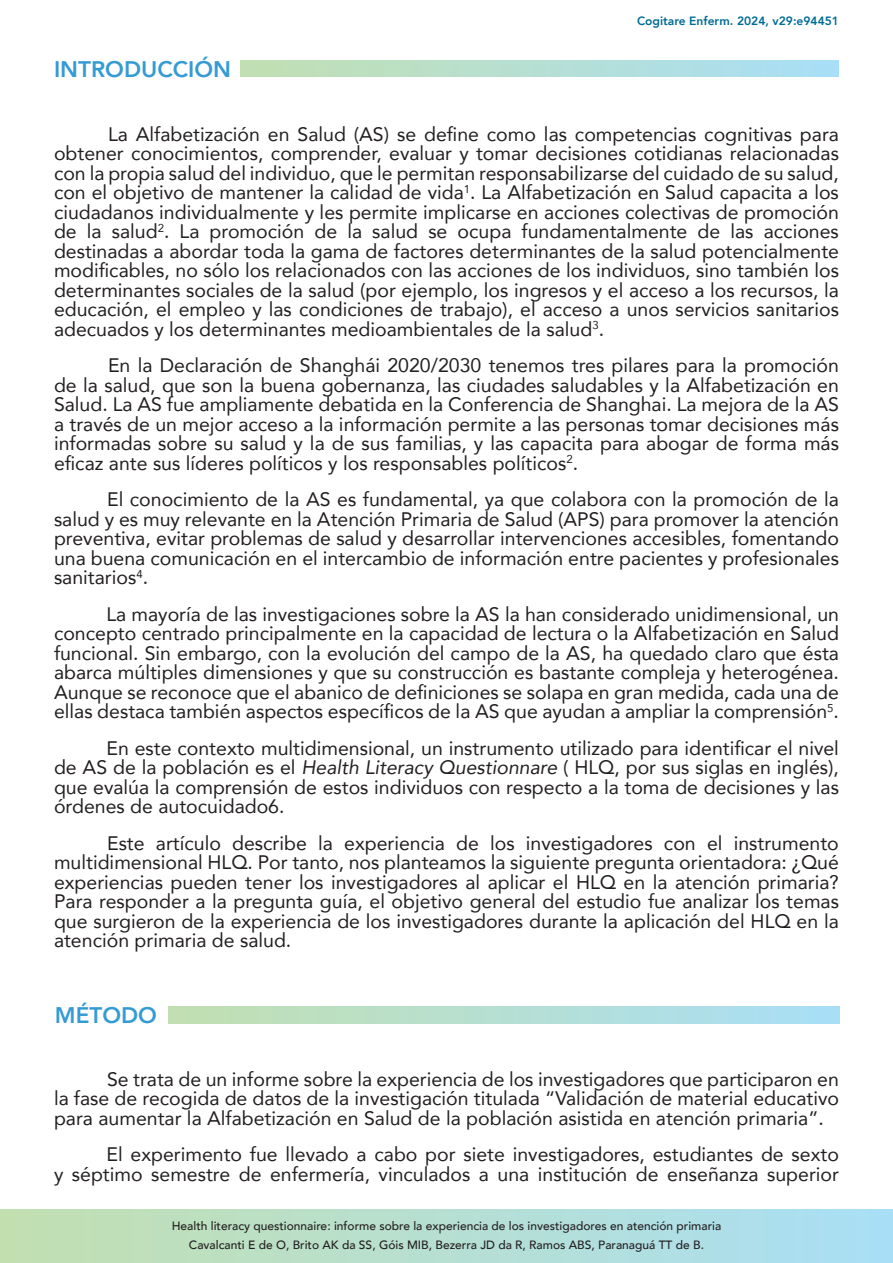
<style>
.page{position:relative;width:893px;height:1263px;background:#fff}
.page>*{position:absolute;margin:0;border:0;box-sizing:border-box;transform-origin:0 0}
.t1{font:800 22.5px "Avenir";color:#349bd3}
.t2{font:19.5px/19.5px "Avenir";color:#231f20;text-align:justify}
.t3{font:500 12px/18.6px "Avenir";color:#231f20;text-align:center}
.t4{font:800 12px "Avenir";color:#006c95}
.s1{font-style:italic}
</style>
<div class="page">
<svg style="left:0;top:1209px;width:893px;height:54px;background:#b6dfd2"></svg>
<div style="left:241px;top:60px;width:598px;height:17px;background:linear-gradient(to right,#c2dfb1,#a9dff7)"></div>
<div style="left:169px;top:1006px;width:671px;height:17px;background:linear-gradient(to right,#c2dfb1,#a9dff7)"></div>
<p class="t1" style="left:54px;top:48px;width:179px">INTRODUCCIÓN</p>
<p class="t4" style="left:637px;top:10px;width:203px">Cogitare Enferm. 2024, v29:e94451</p>
<p class="t2" style="left:54px;top:124px;width:786px;text-indent:54px">La Alfabetización en Salud (AS) se define como las competencias cognitivas para obtener conocimientos, comprender, evaluar y tomar decisiones cotidianas relacionadas con la propia salud del individuo, que le permitan responsabilizarse del cuidado de su salud, con el objetivo de mantener la calidad de vida<sup>1</sup>. La Alfabetización en Salud capacita a los ciudadanos individualmente y les permite implicarse en acciones colectivas de promoción de la salud<sup>2</sup>. La promoción de la salud se ocupa fundamentalmente de las acciones destinadas a abordar toda la gama de factores determinantes de la salud potencialmente modificables, no sólo los relacionados con las acciones de los individuos, sino también los determinantes sociales de la salud (por ejemplo, los ingresos y el acceso a los recursos, la educación, el empleo y las condiciones de trabajo), el acceso a unos servicios sanitarios adecuados y los determinantes medioambientales de la salud<sup>3</sup>.</p>
<p class="t2" style="left:54px;top:355px;width:786px;text-indent:54px">En la Declaración de Shanghái 2020/2030 tenemos tres pilares para la promoción de la salud, que son la buena gobernanza, las ciudades saludables y la Alfabetización en Salud. La AS fue ampliamente debatida en la Conferencia de Shanghai. La mejora de la AS a través de un mejor acceso a la información permite a las personas tomar decisiones más informadas sobre su salud y la de sus familias, y las capacita para abogar de forma más eficaz ante sus líderes políticos y los responsables políticos<sup>2</sup>.</p>
<p class="t2" style="left:54px;top:489px;width:786px;text-indent:53px">El conocimiento de la AS es fundamental, ya que colabora con la promoción de la salud y es muy relevante en la Atención Primaria de Salud (APS) para promover la atención preventiva, evitar problemas de salud y desarrollar intervenciones accesibles, fomentando una buena comunicación en el intercambio de información entre pacientes y profesionales sanitarios<sup>4</sup>.</p>
<p class="t2" style="left:54px;top:604px;width:786px;text-indent:52px">La mayoría de las investigaciones sobre la AS la han considerado unidimensional, un concepto centrado principalmente en la capacidad de lectura o la Alfabetización en Salud funcional. Sin embargo, con la evolución del campo de la AS, ha quedado claro que ésta abarca múltiples dimensiones y que su construcción es bastante compleja y heterogénea.<br>Aunque se reconoce que el abanico de definiciones se solapa en gran medida, cada una de ellas destaca también aspectos específicos de la AS que ayudan a ampliar la comprensión<sup>5</sup>.</p>
<p class="t2" style="left:54px;top:738px;width:787px;text-indent:52px">En este contexto multidimensional, un instrumento utilizado para identificar el nivel de AS de la población es el <span class="s1">Health Literacy Questionnare</span> ( HLQ, por sus siglas en inglés), que evalúa la comprensión de estos individuos con respecto a la toma de decisiones y las órdenes de autocuidado6.</p>
<p class="t2" style="left:54px;top:833px;width:786px;text-indent:53px">Este artículo describe la experiencia de los investigadores con el instrumento multidimensional HLQ. Por tanto, nos planteamos la siguiente pregunta orientadora: ¿Qué experiencias pueden tener los investigadores al aplicar el HLQ en la atención primaria?<br>Para responder a la pregunta guía, el objetivo general del estudio fue analizar los temas que surgieron de la experiencia de los investigadores durante la aplicación del HLQ en la atención primaria de salud.</p>
<p class="t1" style="left:55px;top:994px;width:104px">MÉTODO</p>
<p class="t2" style="left:54px;top:1068px;width:786px;text-indent:53px">Se trata de un informe sobre la experiencia de los investigadores que participaron en la fase de recogida de datos de la investigación titulada “Validación de material educativo para aumentar la Alfabetización en Salud de la población asistida en atención primaria”.</p>
<p class="t2" style="left:54px;top:1144px;width:786px;text-align:right">El experimento fue llevado a cabo por siete investigadores, estudiantes de sexto<br>y séptimo semestre de enfermería, vinculados a una institución de enseñanza superior</p>
<p class="t3" style="left:172px;top:1216px;width:551px">Health literacy questionnaire: informe sobre la experiencia de los investigadores en atención primaria<br>Cavalcanti E de O, Brito AK da SS, Góis MIB, Bezerra JD da R, Ramos ABS, Paranaguá TT de B.</p>
</div>
